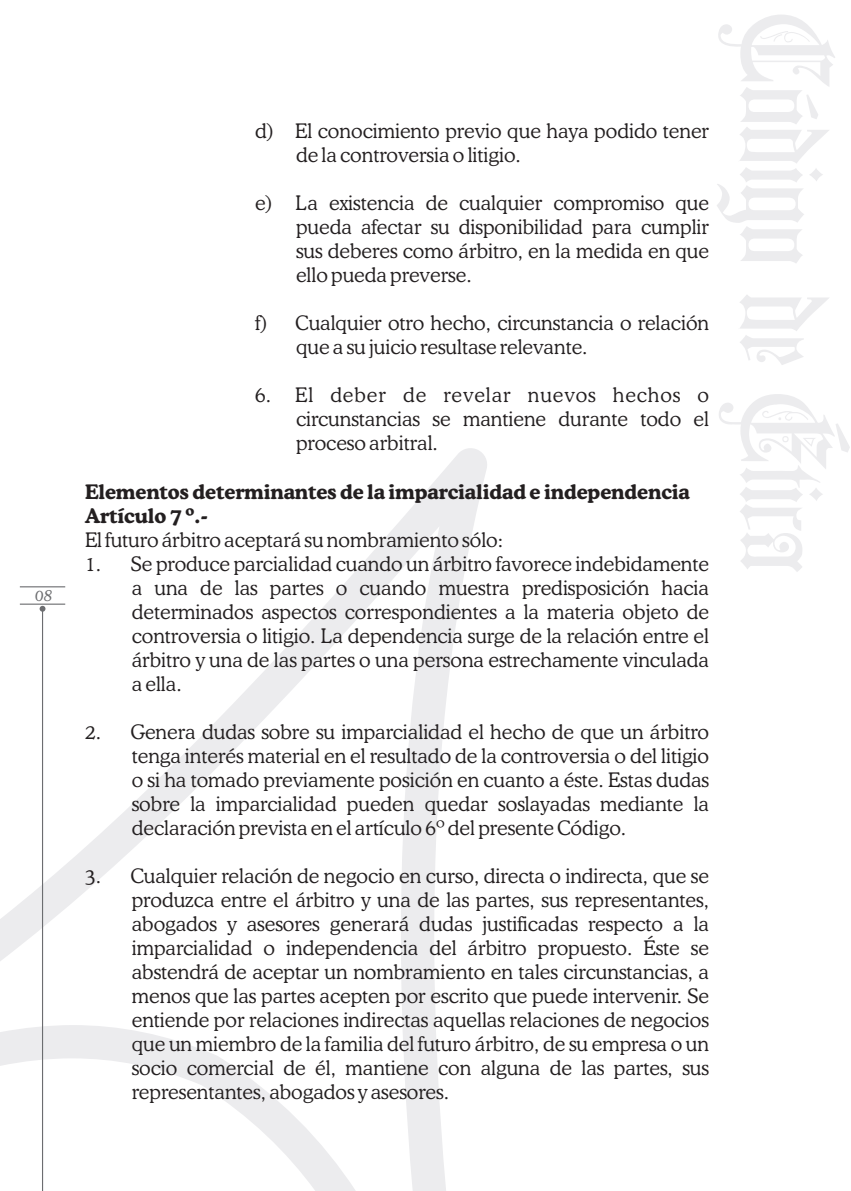
<style>
.page{position:relative;width:851px;height:1191px;background:#fff}
.page>*{position:absolute;margin:0;border:0;box-sizing:border-box;transform-origin:0 0}
.t1{font:300 20px/24px "Cooper BT";color:#231f20;text-align:justify}
.t2{font:300 20px/24.4px "Cooper BT";color:#231f20}
.t3{font:italic 300 16px "Cooper BT";color:#6c6d70}
</style>
<div class="page">
<svg style="left:0;top:448px;width:487px;height:743px"></svg>
<hr style="left:42px;top:609px;width:1px;height:582px;background:#6c6d70">
<hr style="left:20px;top:586px;width:45px;height:1px;background:#6c6d70">
<hr style="left:20px;top:603px;width:45px;height:2px;background:#6c6d70">
<svg style="left:40px;top:606px;width:5px;height:5px"></svg>
<p class="t3" style="left:35px;top:588px;width:19px">08</p>
<p class="t1" style="left:296px;top:121px;width:414px;text-indent:-41px">d) El conocimiento previo que haya podido tener de la controversia o litigio.</p>
<p class="t1" style="left:296px;top:193px;width:414px;text-indent:-41px">e) La existencia de cualquier compromiso que pueda afectar su disponibilidad para cumplir sus deberes como árbitro, en la medida en que ello pueda preverse.</p>
<p class="t1" style="left:296px;top:313px;width:414px;text-indent:-41px">f) Cualquier otro hecho, circunstancia o relación que a su juicio resultase relevante.</p>
<p class="t1" style="left:296px;top:385px;width:414px;text-indent:-41px">6. El deber de revelar nuevos hechos o circunstancias se mantiene durante todo el proceso arbitral.</p>
<p class="t2" style="left:85px;top:481px;width:606px">Elementos determinantes de la imparcialidad e independencia<br>Artículo 7 º.-</p>
<p class="t1" style="left:85px;top:530px;width:419px">El futuro árbitro aceptará su nombramiento sólo:</p>
<p class="t1" style="left:132px;top:554px;width:578px;text-indent:-47px">1. Se produce parcialidad cuando un árbitro favorece indebidamente a una de las partes o cuando muestra predisposición hacia determinados aspectos correspondientes a la materia objeto de controversia o litigio. La dependencia surge de la relación entre el árbitro y una de las partes o una persona estrechamente vinculada a ella.</p>
<p class="t1" style="left:132px;top:722px;width:578px;text-indent:-47px">2. Genera dudas sobre su imparcialidad el hecho de que un árbitro tenga interés material en el resultado de la controversia o del litigio o si ha tomado previamente posición en cuanto a éste. Estas dudas sobre la imparcialidad pueden quedar soslayadas mediante la declaración prevista en el artículo 6º del presente Código.</p>
<p class="t1" style="left:132px;top:866px;width:578px;text-indent:-47px">3. Cualquier relación de negocio en curso, directa o indirecta, que se produzca entre el árbitro y una de las partes, sus representantes, abogados y asesores generará dudas justificadas respecto a la imparcialidad o independencia del árbitro propuesto. Éste se abstendrá de aceptar un nombramiento en tales circunstancias, a menos que las partes acepten por escrito que puede intervenir. Se entiende por relaciones indirectas aquellas relaciones de negocios que un miembro de la familia del futuro árbitro, de su empresa o un socio comercial de él, mantiene con alguna de las partes, sus representantes, abogados y asesores.</p>
</div>
